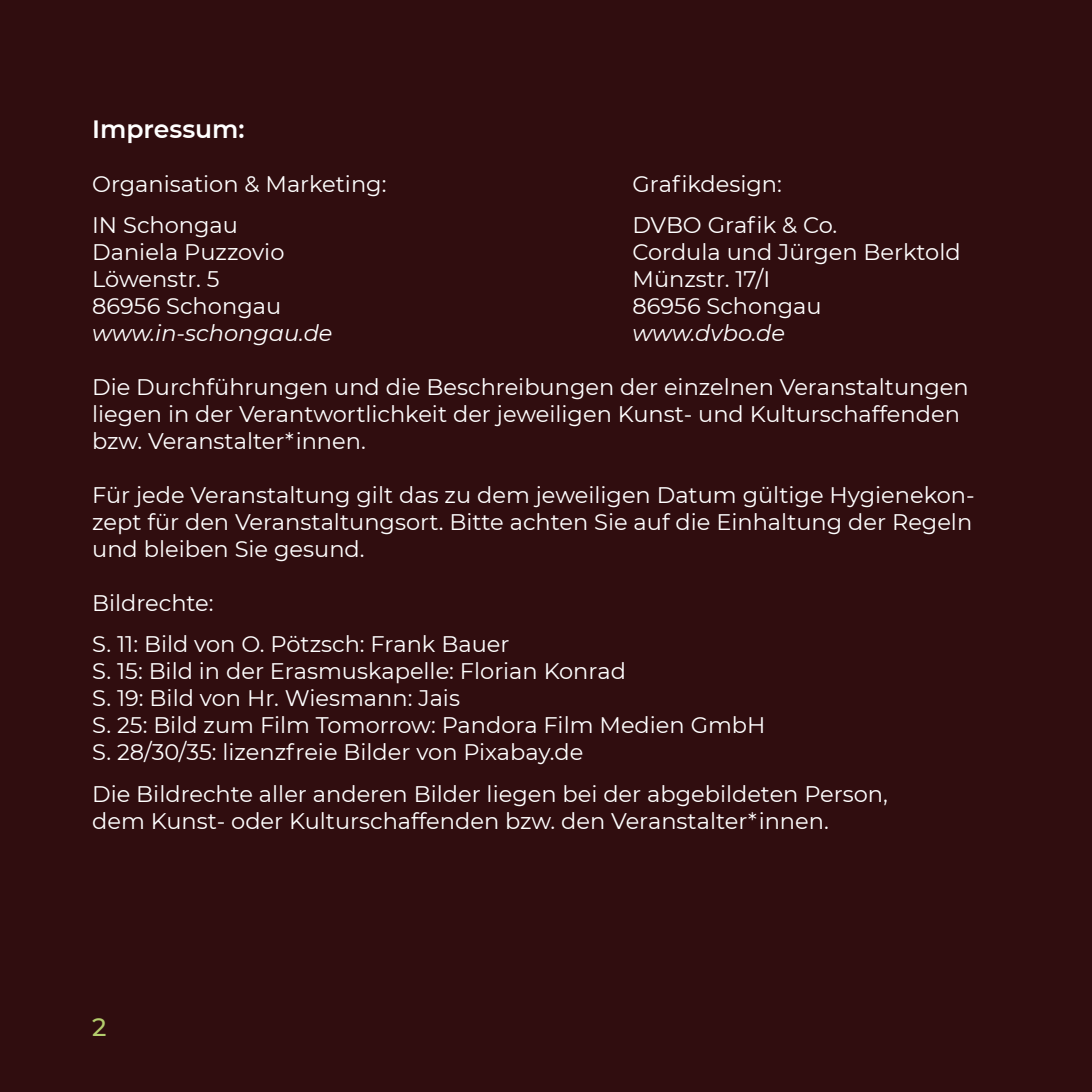
<style>
.page{position:relative;width:1092px;height:1092px;background:#fff}
.page>*{position:absolute;margin:0;border:0;box-sizing:border-box;transform-origin:0 0}
.t1{font:600 25px "Montserrat";color:#fff}
.t2{font:500 25px "Montserrat";color:#b4cd6d}
.t3{font:22.5px/27px "Montserrat";color:#fff}
.t4{font:italic 22.5px "Montserrat";color:#fff}
</style>
<div class="page">
<div style="left:0;top:0;width:1091px;height:1091px;background:#300d0f"></div>
<p class="t1" style="left:92px;top:111px;width:154px">Impressum:</p>
<p class="t3" style="left:92px;top:169px;width:296px">Organisation &amp; Marketing:</p>
<p class="t3" style="left:632px;top:169px;width:151px">Grafikdesign:</p>
<p class="t3" style="left:92px;top:210px;width:147px">IN Schongau</p>
<p class="t3" style="left:632px;top:210px;width:206px">DVBO Grafik &amp; Co.</p>
<p class="t3" style="left:92px;top:237px;width:194px">Daniela Puzzovio</p>
<p class="t3" style="left:632px;top:237px;width:330px">Cordula und Jürgen Berktold</p>
<p class="t3" style="left:92px;top:264px;width:129px">Löwenstr. 5</p>
<p class="t3" style="left:632px;top:264px;width:139px">Münzstr. 17/I</p>
<p class="t3" style="left:92px;top:291px;width:190px">86956 Schongau</p>
<p class="t3" style="left:632px;top:291px;width:190px">86956 Schongau</p>
<p class="t4" style="left:92px;top:317px;width:242px">www.in-schongau.de</p>
<p class="t4" style="left:632px;top:317px;width:154px">www.dvbo.de</p>
<p class="t3" style="left:92px;top:372px;width:878px">Die Durchführungen und die Beschreibungen der einzelnen Veranstaltungen liegen in der Verantwortlichkeit der jeweiligen Kunst- und Kulturschaffenden bzw. Veranstalter*innen.</p>
<p class="t3" style="left:92px;top:480px;width:883px;text-align:justify">Für jede Veranstaltung gilt das zu dem jeweiligen Datum gültige Hygienekon&shy;zept für den Veranstaltungsort. Bitte achten Sie auf die Einhaltung der Regeln und bleiben Sie gesund.</p>
<p class="t3" style="left:92px;top:581px;width:419px;line-height:41.2px">Bildrechte:<br>S. 11: Bild von O. Pötzsch: Frank Bauer</p>
<p class="t3" style="left:92px;top:657px;width:674px">S. 15: Bild in der Erasmuskapelle: Florian Konrad<br>S. 19: Bild von Hr. Wiesmann: Jais<br>S. 25: Bild zum Film Tomorrow: Pandora Film Medien GmbH S. 28/30/35: lizenzfreie Bilder von Pixabay.de</p>
<p class="t3" style="left:92px;top:779px;width:797px">Die Bildrechte aller anderen Bilder liegen bei der abgebildeten Person, dem Kunst- oder Kulturschaffenden bzw. den Veranstalter*innen.</p>
<p class="t2" style="left:92px;top:1009px;width:16px">2</p>
</div>
